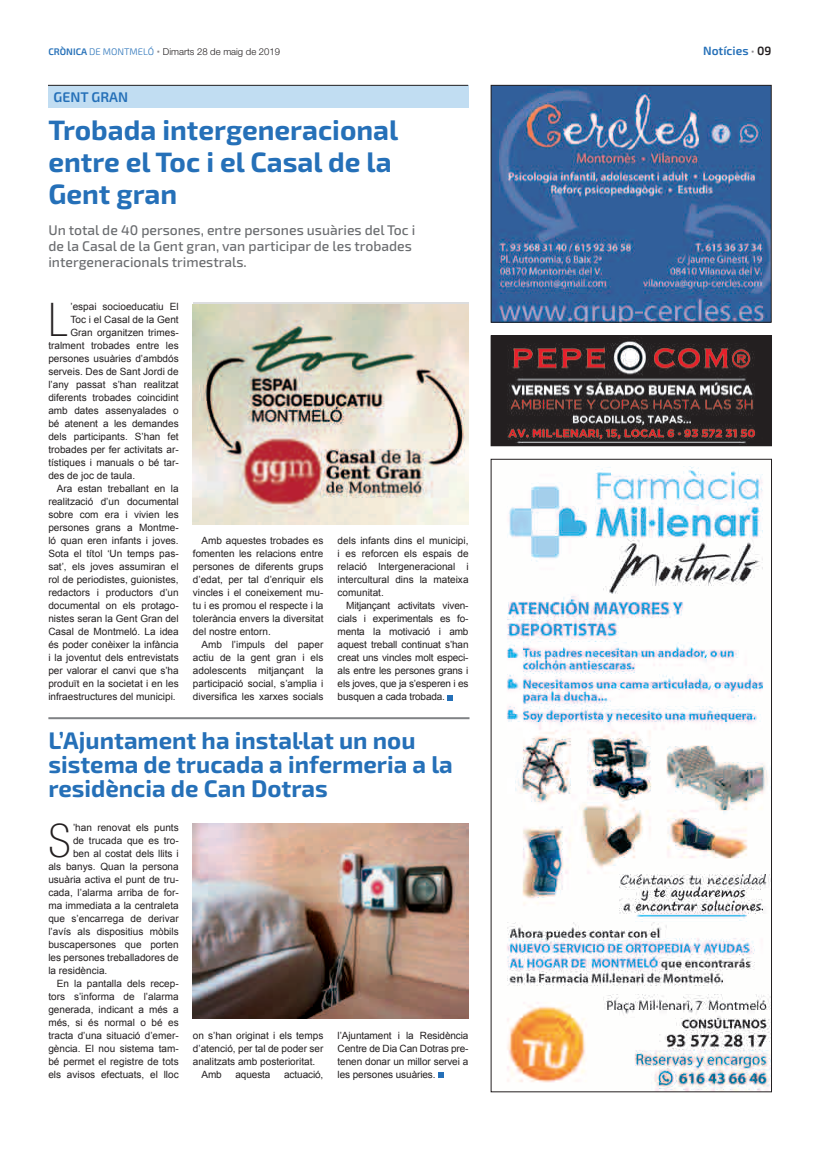
<style>
.page{position:relative;width:820px;height:1163px;background:#fff}
.page>*{position:absolute;margin:0;border:0;box-sizing:border-box;transform-origin:0 0}
.t1{font:100 condensed 46.4px "Helvetica Neue";color:#231f20}
.t2{font:700 28px/32px "Exo 2";color:#2570b8}
.t3{font:700 24px/24px "Exo 2";color:#2570b8}
.t4{font:500 14px/16px "Exo 2";color:#6a6c6f}
.t5{font:600 14px "Exo 2";color:#2570b8}
.t6{font:600 12px "Exo 2";color:#2570b8}
.t7{font:10px/13px "Arial";color:#231f20;text-align:justify}
.t8{font:300 9.5px "Helvetica Neue";color:#231f20}
.s1{font-family:"Exo 2";font-weight:600;color:#2570b8}
.s2{font-family:"Exo 2";color:#2570b8}
.s3{font-family:"Exo 2";font-weight:700;font-size:13px;color:#8d8b8e}
.s4{font-weight:700;font-size:13px;color:#8d8b8e}
.s5{color:#231f20}
</style>
<div class="page">
<img style="left:492px;top:337px;width:277px;height:107px">
<div style="left:490px;top:335px;width:281px;height:111px;border:1px solid #231f20"></div>
<img style="left:507px;top:466px;width:262px;height:623px">
<img style="left:492px;top:87px;width:277px;height:233px">
<div style="left:490px;top:85px;width:281px;height:237px;border:1px solid #231f20"></div>
<hr style="left:48px;top:717px;width:421px;height:2px;background:#808285">
<img style="left:193px;top:823px;width:275px;height:195px">
<img style="left:193px;top:305px;width:275px;height:219px">
<div style="left:48px;top:85px;width:420px;height:23px;background:#c1ddf2"></div>
<hr style="left:48px;top:85px;width:420px;height:1px;background:#231f20">
<svg style="left:447px;top:695px;width:5px;height:5px"></svg>
<svg style="left:438px;top:1072px;width:5px;height:5px"></svg>
<p class="t8" style="left:48px;top:45px;width:233px"><span class="s1">CRÒNICA</span> <span class="s2">DE MONTMELÓ</span> <span class="s3">·</span> Dimarts 28 de maig de 2019</p>
<p class="t6" style="left:702px;top:43px;width:70px">Notícies <span class="s4">·</span> <span class="s5">09</span></p>
<h3 class="t5" style="left:54px;top:88px;width:76px">GENT GRAN</h3>
<h2 class="t2" style="left:48px;top:115px;width:351px">Trobada intergeneracional entre el Toc i el Casal de la<br>Gent gran</h2>
<h3 class="t4" style="left:48px;top:222px;width:368px">Un total de 40 persones, entre persones usuàries del Toc i de la Casal de la Gent gran, van participar de les trobades intergeneracionals trimestrals.</h3>
<h1 class="t1" style="left:48px;top:294px;width:21px">L</h1>
<p class="t7" style="left:70px;top:300px;width:110px">’espai socioeducatiu El</p>
<p class="t7" style="left:70px;top:313px;width:110px">Toc i el Casal de la Gent</p>
<p class="t7" style="left:70px;top:326px;width:110px">Gran organitzen trimes-</p>
<p class="t7" style="left:48px;top:339px;width:132px">tralment trobades entre les</p>
<p class="t7" style="left:48px;top:352px;width:132px">persones usuàries d’ambdós</p>
<p class="t7" style="left:48px;top:365px;width:132px">serveis. Des de Sant Jordi de</p>
<p class="t7" style="left:48px;top:378px;width:132px">l’any passat s’han realitzat</p>
<p class="t7" style="left:48px;top:391px;width:132px">diferents trobades coincidint</p>
<p class="t7" style="left:48px;top:404px;width:132px">amb dates assenyalades o</p>
<p class="t7" style="left:48px;top:417px;width:132px">bé atenent a les demandes</p>
<p class="t7" style="left:48px;top:430px;width:132px">dels participants. S’han fet</p>
<p class="t7" style="left:48px;top:443px;width:132px">trobades per fer activitats ar-</p>
<p class="t7" style="left:48px;top:456px;width:132px">tístiques i manuals o bé tar-</p>
<p class="t7" style="left:48px;top:469px;width:88px">des de joc de taula.</p>
<p class="t7" style="left:57px;top:482px;width:123px">Ara estan treballant en la</p>
<p class="t7" style="left:48px;top:495px;width:132px">realització d’un documental</p>
<p class="t7" style="left:48px;top:508px;width:132px">sobre com era i vivien les</p>
<p class="t7" style="left:48px;top:521px;width:132px">persones grans a Montme-</p>
<p class="t7" style="left:48px;top:534px;width:132px">ló quan eren infants i joves.</p>
<p class="t7" style="left:48px;top:547px;width:132px">Sota el títol ‘Un temps pas-</p>
<p class="t7" style="left:48px;top:560px;width:132px">sat’, els joves assumiran el</p>
<p class="t7" style="left:48px;top:573px;width:132px">rol de periodistes, guionistes,</p>
<p class="t7" style="left:48px;top:586px;width:132px">redactors i productors d’un</p>
<p class="t7" style="left:48px;top:599px;width:132px">documental on els protago-</p>
<p class="t7" style="left:48px;top:612px;width:132px">nistes seran la Gent Gran del</p>
<p class="t7" style="left:48px;top:625px;width:132px">Casal de Montmeló. La idea</p>
<p class="t7" style="left:48px;top:638px;width:132px">és poder conèixer la infància</p>
<p class="t7" style="left:48px;top:651px;width:132px">i la joventut dels entrevistats</p>
<p class="t7" style="left:48px;top:664px;width:132px">per valorar el canvi que s’ha</p>
<p class="t7" style="left:48px;top:677px;width:132px">produït en la societat i en les</p>
<p class="t7" style="left:48px;top:690px;width:129px">infraestructures del municipi.</p>
<p class="t7" style="left:193px;top:534px;width:132px;text-indent:8px">Amb aquestes trobades es fomenten les relacions entre persones de diferents grups d’edat, per tal d’enriquir els vincles i el coneixement mu&shy;tu i es promou el respecte i la tolerància envers la diversitat del nostre entorn.</p>
<p class="t7" style="left:193px;top:638px;width:132px;text-indent:8px">Amb l’impuls del paper actiu de la gent gran i els adolescents mitjançant la participació social, s’amplia i diversifica les xarxes socials</p>
<p class="t7" style="left:337px;top:534px;width:132px">dels infants dins el municipi, i es reforcen els espais de relació Intergeneracional i intercultural dins la mateixa comunitat.</p>
<p class="t7" style="left:337px;top:599px;width:132px;text-indent:8px">Mitjançant activitats viven&shy;cials i experimentals es fo&shy;menta la motivació i amb aquest treball continuat s’han creat uns vincles molt especi&shy;als entre les persones grans i els joves, que ja s’esperen i es busquen a cada trobada.</p>
<h3 class="t3" style="left:48px;top:729px;width:406px">L’Ajuntament ha instal·lat un nou sistema de trucada a infermeria a la residència de Can Dotras</h3>
<h1 class="t1" style="left:48px;top:814px;width:24px">S</h1>
<p class="t7" style="left:73px;top:820px;width:107px">’han renovat els punts</p>
<p class="t7" style="left:73px;top:833px;width:107px">de trucada que es tro-</p>
<p class="t7" style="left:73px;top:846px;width:107px">ben al costat dels llits i</p>
<p class="t7" style="left:48px;top:859px;width:132px">als banys. Quan la persona</p>
<p class="t7" style="left:48px;top:872px;width:132px">usuària activa el punt de tru-</p>
<p class="t7" style="left:48px;top:885px;width:132px">cada, l’alarma arriba de for-</p>
<p class="t7" style="left:48px;top:898px;width:132px">ma immediata a la centraleta</p>
<p class="t7" style="left:48px;top:911px;width:132px">que s’encarrega de derivar</p>
<p class="t7" style="left:48px;top:924px;width:132px">l’avís als dispositius mòbils</p>
<p class="t7" style="left:48px;top:937px;width:132px">buscapersones que porten</p>
<p class="t7" style="left:48px;top:950px;width:132px">les persones treballadores de</p>
<p class="t7" style="left:48px;top:963px;width:60px">la residència.</p>
<p class="t7" style="left:57px;top:976px;width:123px">En la pantalla dels recep-</p>
<p class="t7" style="left:48px;top:989px;width:132px">tors s’informa de l’alarma</p>
<p class="t7" style="left:48px;top:1002px;width:132px">generada, indicant a més a</p>
<p class="t7" style="left:48px;top:1015px;width:132px">més, si és normal o bé es</p>
<p class="t7" style="left:48px;top:1028px;width:132px">tracta d’una situació d’emer-</p>
<p class="t7" style="left:48px;top:1041px;width:132px">gència. El nou sistema tam-</p>
<p class="t7" style="left:48px;top:1054px;width:132px">bé permet el registre de tots</p>
<p class="t7" style="left:48px;top:1067px;width:132px">els avisos efectuats, el lloc</p>
<p class="t7" style="left:193px;top:1028px;width:132px">on s’han originat i els temps</p>
<p class="t7" style="left:193px;top:1041px;width:132px">d’atenció, per tal de poder ser</p>
<p class="t7" style="left:193px;top:1054px;width:124px">analitzats amb posterioritat.</p>
<p class="t7" style="left:201px;top:1067px;width:22px">Amb</p>
<p class="t7" style="left:235px;top:1067px;width:36px">aquesta</p>
<p class="t7" style="left:284px;top:1067px;width:41px">actuació,</p>
<p class="t7" style="left:337px;top:1028px;width:132px">l’Ajuntament i la Residència Centre de Dia Can Dotras pre&shy;tenen donar un millor servei a les persones usuàries.</p>
</div>
